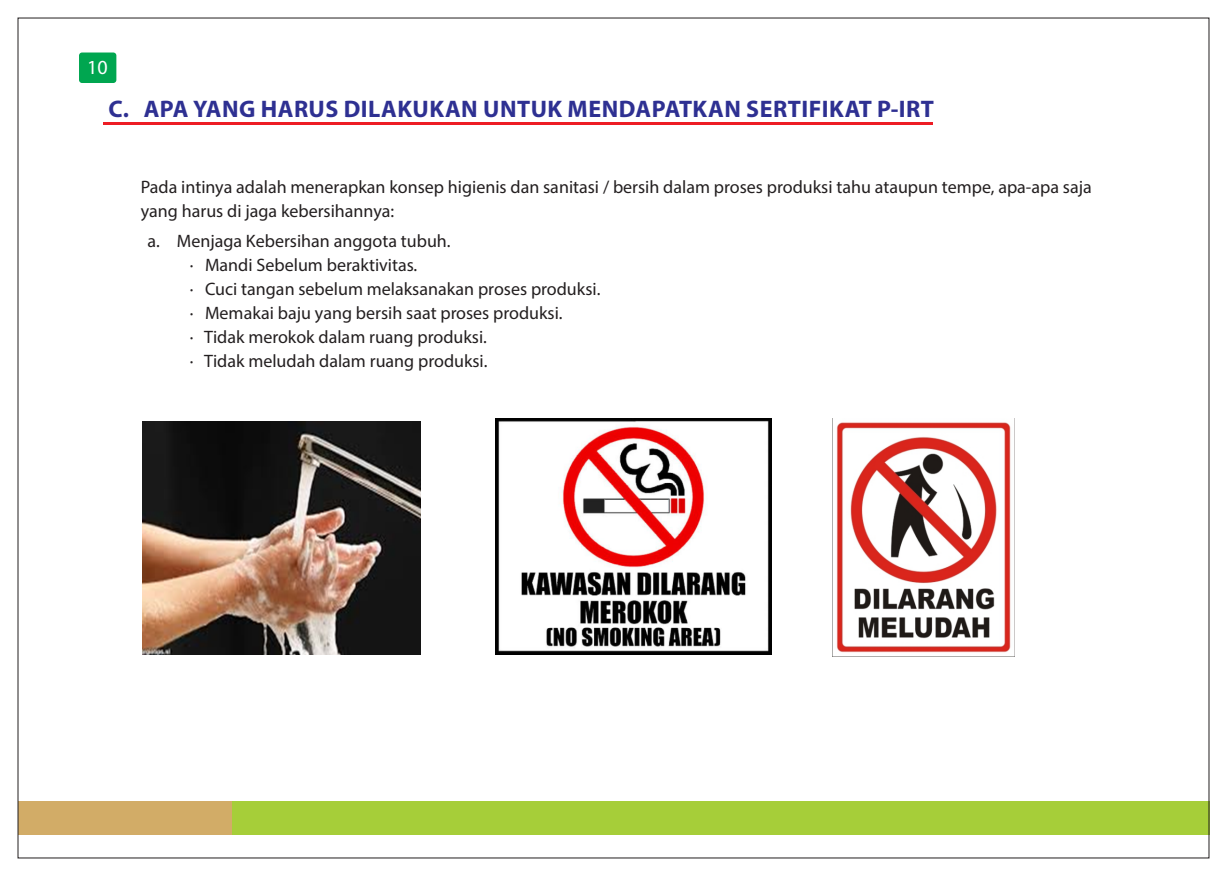
<style>
.page{position:relative;width:1227px;height:876px;background:#fff}
.page>*{position:absolute;margin:0;border:0;box-sizing:border-box;transform-origin:0 0}
.t1{font:700 24px "Myriad Pro";letter-spacing:.02em;color:#2e3092}
.t2{font:20px "Myriad Pro";color:#fff}
.t3{font:18px/24px "Myriad Pro";color:#231f20}
</style>
<div class="page">
<div style="left:79px;top:52px;width:37px;height:31px;background:#00a650;border-radius:3px"></div>
<img style="left:495px;top:418px;width:277px;height:236px">
<img style="left:832px;top:418px;width:179px;height:237px">
<hr style="left:103px;top:122px;width:830px;height:3px;background:#ed1c24">
<img style="left:142px;top:421px;width:278px;height:233px">
<div style="left:18px;top:800px;width:1191px;height:34px;background:#a6ce39"></div>
<div style="left:18px;top:800px;width:214px;height:34px;background:#d2ac67"></div>
<p class="t2" style="left:87px;top:59px;width:22px">10</p>
<h1 class="t1" style="left:108px;top:99px;width:827px">C. APA YANG HARUS DILAKUKAN UNTUK MENDAPATKAN SERTIFIKAT P-IRT</h1>
<p class="t3" style="left:141px;top:176px;width:952px">Pada intinya adalah menerapkan konsep higienis dan sanitasi / bersih dalam proses produksi tahu ataupun tempe, apa-apa saja yang harus di jaga kebersihannya:</p>
<p class="t3" style="left:190px;top:230px;width:412px;text-indent:-42px">a. Menjaga Kebersihan anggota tubuh.<br>· Mandi Sebelum beraktivitas.<br>· Cuci tangan sebelum melaksanakan proses produksi. · Memakai baju yang bersih saat proses produksi.<br>· Tidak merokok dalam ruang produksi.<br>· Tidak meludah dalam ruang produksi.</p>
</div>
